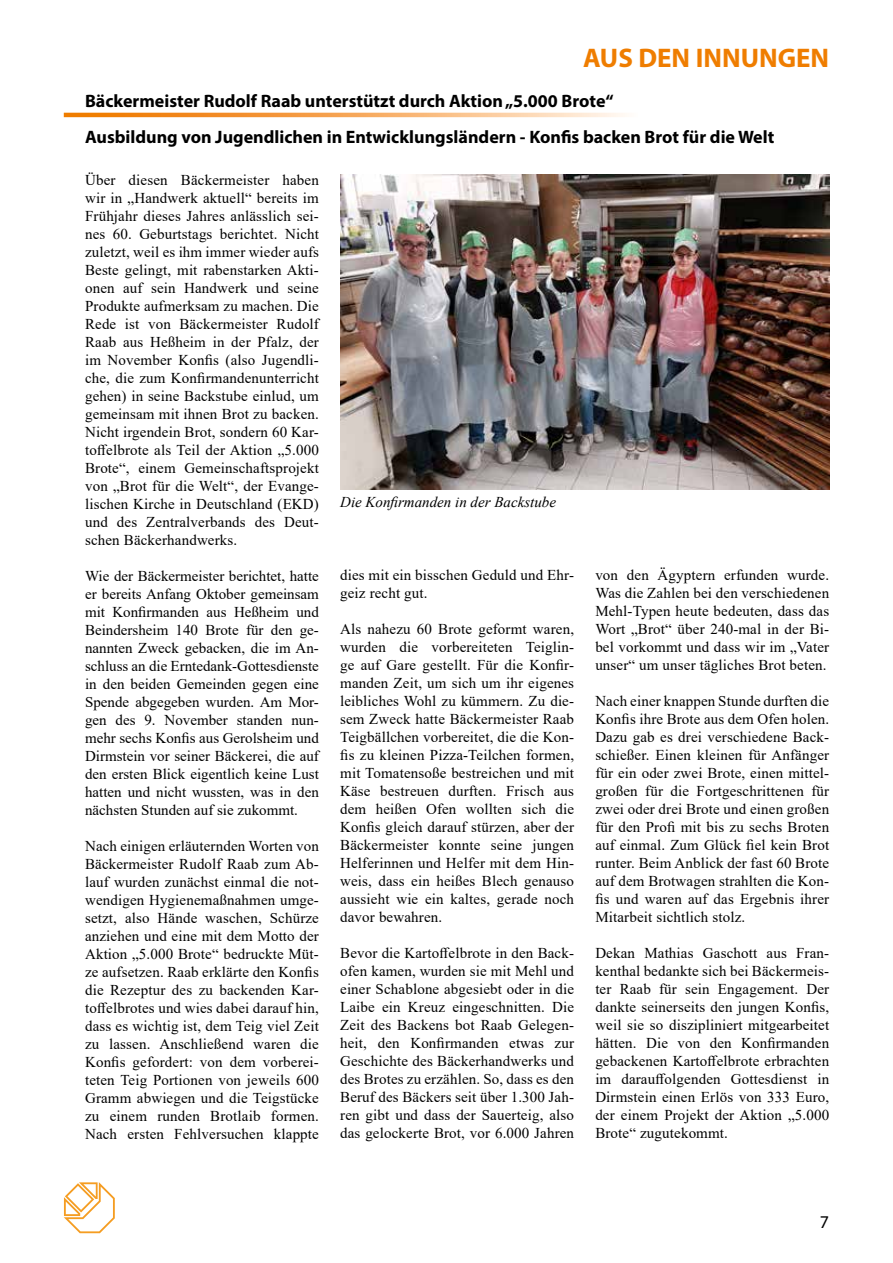
<style>
.page{position:relative;width:893px;height:1263px;background:#fff}
.page>*{position:absolute;margin:0;border:0;box-sizing:border-box;transform-origin:0 0}
.t1{font:700 27px "Myriad Pro";color:#ef7d00}
.t2{font:700 18px/36.2px "Myriad Pro";color:#000}
.t3{font:18px "Myriad Pro";color:#000}
.t4{font:15px/18px "Times New Roman";letter-spacing:.01em;color:#000;text-align:justify}
.t5{font:italic 15px "Times New Roman";color:#000}
</style>
<div class="page">
<svg style="left:64px;top:1182px;width:51px;height:51px"></svg>
<svg style="left:64px;top:113px;width:561px;height:4px;background:#f6ab61"></svg>
<img style="left:340px;top:174px;width:489px;height:316px">
<h1 class="t1" style="left:583px;top:40px;width:247px">AUS DEN INNUNGEN</h1>
<p class="t2" style="left:85px;top:82px;width:691px">Bäckermeister Rudolf Raab unterstützt durch Aktion „5.000 Brote“<br>Ausbildung von Jugendlichen in Entwicklungsländern - Konfis backen Brot für die Welt</p>
<p class="t4" style="left:85px;top:170px;width:235px">Über diesen Bäckermeister haben wir in „Handwerk aktuell“ bereits im Frühjahr dieses Jahres anlässlich sei&shy;nes 60. Geburtstags berichtet. Nicht zuletzt, weil es ihm immer wieder aufs Beste gelingt, mit rabenstarken Akti&shy;onen auf sein Handwerk und seine Produkte aufmerksam zu machen. Die Rede ist von Bäckermeister Rudolf Raab aus Heßheim in der Pfalz, der im November Konfis (also Jugendli&shy;che, die zum Konfirmandenunterricht gehen) in seine Backstube einlud, um gemeinsam mit ihnen Brot zu backen.<br>Nicht irgendein Brot, sondern 60 Kar&shy;toffelbrote als Teil der Aktion „5.000<br>Brote“, einem Gemeinschaftsprojekt von „Brot für die Welt“, der Evange&shy;lischen Kirche in Deutschland (EKD) und des Zentralverbands des Deut&shy;schen Bäckerhandwerks.</p>
<p class="t4" style="left:85px;top:566px;width:235px">Wie der Bäckermeister berichtet, hatte er bereits Anfang Oktober gemeinsam mit Konfirmanden aus Heßheim und Beindersheim 140 Brote für den ge&shy;nannten Zweck gebacken, die im An&shy;schluss an die Erntedank-Gottesdienste in den beiden Gemeinden gegen eine Spende abgegeben wurden. Am Mor&shy;gen des 9. November standen nun&shy;mehr sechs Konfis aus Gerolsheim und Dirmstein vor seiner Bäckerei, die auf den ersten Blick eigentlich keine Lust hatten und nicht wussten, was in den nächsten Stunden auf sie zukommt.</p>
<p class="t4" style="left:85px;top:836px;width:235px">Nach einigen erläuternden Worten von Bäckermeister Rudolf Raab zum Ab&shy;lauf wurden zunächst einmal die not&shy;wendigen Hygienemaßnahmen umge&shy;setzt, also Hände waschen, Schürze anziehen und eine mit dem Motto der Aktion „5.000 Brote“ bedruckte Müt&shy;ze aufsetzen. Raab erklärte den Konfis die Rezeptur des zu backenden Kar&shy;toffelbrotes und wies dabei darauf hin, dass es wichtig ist, dem Teig viel Zeit zu lassen. Anschließend waren die Konfis gefordert: von dem vorberei&shy;teten Teig Portionen von jeweils 600<br>Gramm abwiegen und die Teigstücke zu einem runden Brotlaib formen.<br>Nach ersten Fehlversuchen klappte</p>
<p class="t5" style="left:340px;top:492px;width:217px">Die Konfirmanden in der Backstube</p>
<p class="t4" style="left:595px;top:566px;width:235px">von den Ägyptern erfunden wurde.<br>Was die Zahlen bei den verschiedenen Mehl-Typen heute bedeuten, dass das Wort „Brot“ über 240-mal in der Bi&shy;bel vorkommt und dass wir im „Vater unser“ um unser tägliches Brot beten.</p>
<p class="t4" style="left:595px;top:692px;width:235px">Nach einer knappen Stunde durften die Konfis ihre Brote aus dem Ofen holen.<br>Dazu gab es drei verschiedene Back&shy;schießer. Einen kleinen für Anfänger für ein oder zwei Brote, einen mittel&shy;großen für die Fortgeschrittenen für zwei oder drei Brote und einen großen für den Profi mit bis zu sechs Broten auf einmal. Zum Glück fiel kein Brot runter. Beim Anblick der fast 60 Brote auf dem Brotwagen strahlten die Kon&shy;fis und waren auf das Ergebnis ihrer Mitarbeit sichtlich stolz.</p>
<p class="t4" style="left:595px;top:944px;width:235px">Dekan Mathias Gaschott aus Fran&shy;kenthal bedankte sich bei Bäckermeis&shy;ter Raab für sein Engagement. Der dankte seinerseits den jungen Konfis, weil sie so diszipliniert mitgearbeitet hätten. Die von den Konfirmanden gebackenen Kartoffelbrote erbrachten im darauffolgenden Gottesdienst in Dirmstein einen Erlös von 333 Euro, der einem Projekt der Aktion „5.000<br>Brote“ zugutekommt.</p>
<p class="t4" style="left:340px;top:566px;width:235px">dies mit ein bisschen Geduld und Ehr&shy;geiz recht gut.</p>
<p class="t4" style="left:340px;top:620px;width:235px">Als nahezu 60 Brote geformt waren, wurden die vorbereiteten Teiglin&shy;ge auf Gare gestellt. Für die Konfir&shy;manden Zeit, um sich um ihr eigenes leibliches Wohl zu kümmern. Zu die&shy;sem Zweck hatte Bäckermeister Raab Teigbällchen vorbereitet, die die Kon&shy;fis zu kleinen Pizza-Teilchen formen, mit Tomatensoße bestreichen und mit Käse bestreuen durften. Frisch aus dem heißen Ofen wollten sich die Konfis gleich darauf stürzen, aber der Bäckermeister konnte seine jungen Helferinnen und Helfer mit dem Hin&shy;weis, dass ein heißes Blech genauso aussieht wie ein kaltes, gerade noch davor bewahren.</p>
<p class="t4" style="left:340px;top:944px;width:235px">Bevor die Kartoffelbrote in den Back&shy;ofen kamen, wurden sie mit Mehl und einer Schablone abgesiebt oder in die Laibe ein Kreuz eingeschnitten. Die Zeit des Backens bot Raab Gelegen&shy;heit, den Konfirmanden etwas zur Geschichte des Bäckerhandwerks und des Brotes zu erzählen. So, dass es den Beruf des Bäckers seit über 1.300 Jah&shy;ren gibt und dass der Sauerteig, also das gelockerte Brot, vor 6.000 Jahren</p>
<p class="t3" style="left:820px;top:1210px;width:11px">7</p>
</div>
